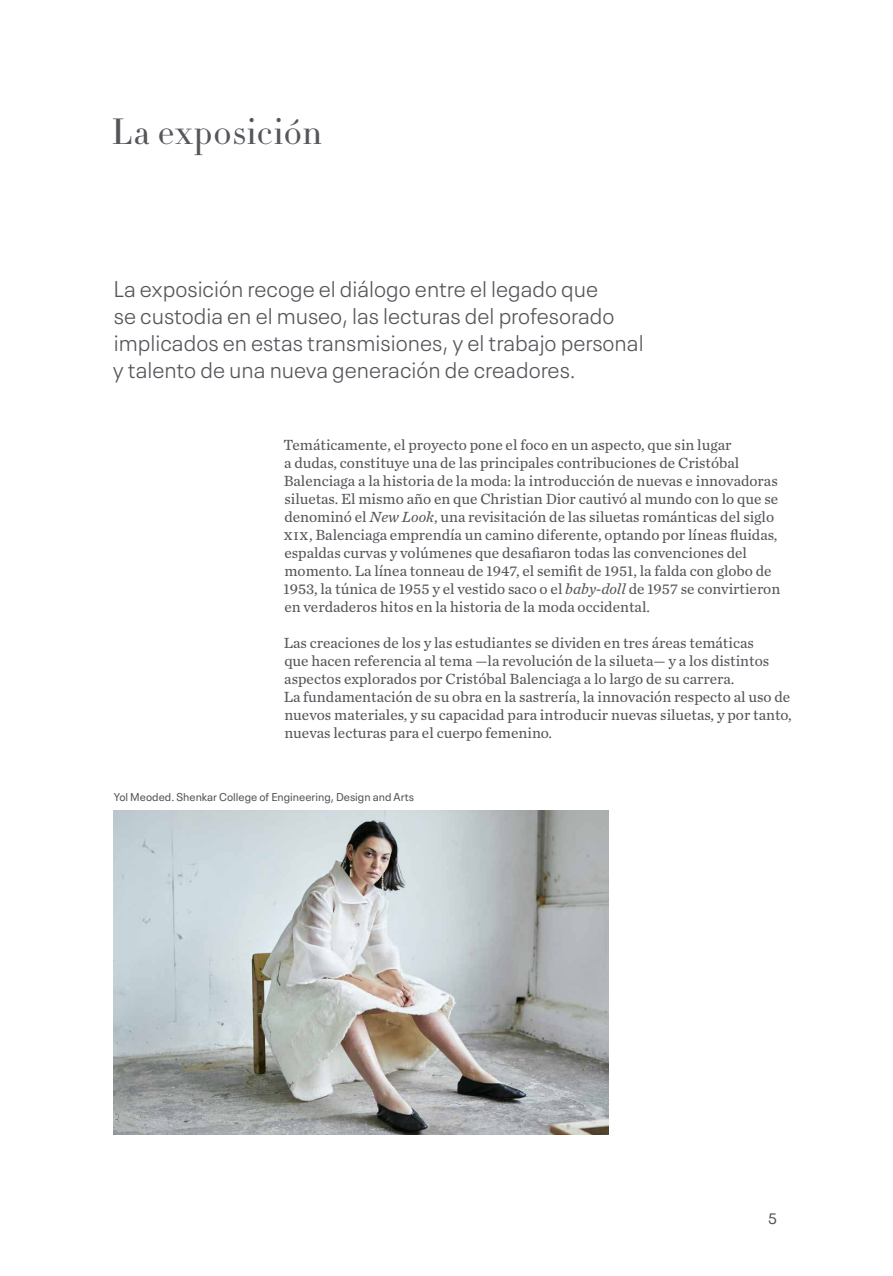
<style>
.page{position:relative;width:893px;height:1276px;background:#fff}
.page>*{position:absolute;margin:0;border:0;box-sizing:border-box;transform-origin:0 0}
.t1{font:300 36px "Didot HTF 11";letter-spacing:.015em;color:#54565a}
.t2{font:300 22.5px/27px "Neue Plak Text";color:#54565a}
.t3{font:15.3px/18px "Chronicle Text G2";color:#54565a}
.t4{font:15px "Neue Plak Text";color:#54565a}
.t5{font:11.25px "Neue Plak Text";color:#54565a}
.s1{font-style:italic}
</style>
<div class="page">
<img style="left:114px;top:810px;width:495px;height:324px">
<h1 class="t1" style="left:112px;top:110px;width:212px">La exposición</h1>
<h2 class="t2" style="left:113px;top:273px;width:533px">La exposición recoge el diálogo entre el legado que<br>se custodia en el museo, las lecturas del profesorado implicados en estas transmisiones, y el trabajo personal y talento de una nueva generación de creadores.</h2>
<p class="t3" style="left:283px;top:435px;width:498px">Temáticamente, el proyecto pone el foco en un aspecto, que sin lugar<br>a dudas, constituye una de las principales contribuciones de Cristóbal Balenciaga a la historia de la moda: la introducción de nuevas e innovadoras siluetas. El mismo año en que Christian Dior cautivó al mundo con lo que se denominó el <span class="s1">New Look</span>, una revisitación de las siluetas románticas del siglo xix, Balenciaga emprendía un camino diferente, optando por líneas fluidas, espaldas curvas y volúmenes que desafiaron todas las convenciones del momento. La línea tonneau de 1947, el semifit de 1951, la falda con globo de 1953, la túnica de 1955 y el vestido saco o el <span class="s1">baby-doll</span> de 1957 se convirtieron en verdaderos hitos en la historia de la moda occidental.</p>
<p class="t3" style="left:284px;top:633px;width:510px">Las creaciones de los y las estudiantes se dividen en tres áreas temáticas<br>que hacen referencia al tema —la revolución de la silueta— y a los distintos aspectos explorados por Cristóbal Balenciaga a lo largo de su carrera.<br>La fundamentación de su obra en la sastrería, la innovación respecto al uso de nuevos materiales, y su capacidad para introducir nuevas siluetas, y por tanto, nuevas lecturas para el cuerpo femenino.</p>
<p class="t5" style="left:114px;top:788px;width:302px">Yol Meoded. Shenkar College of Engineering, Design and Arts</p>
<p class="t4" style="left:768px;top:1207px;width:10px">5</p>
</div>
